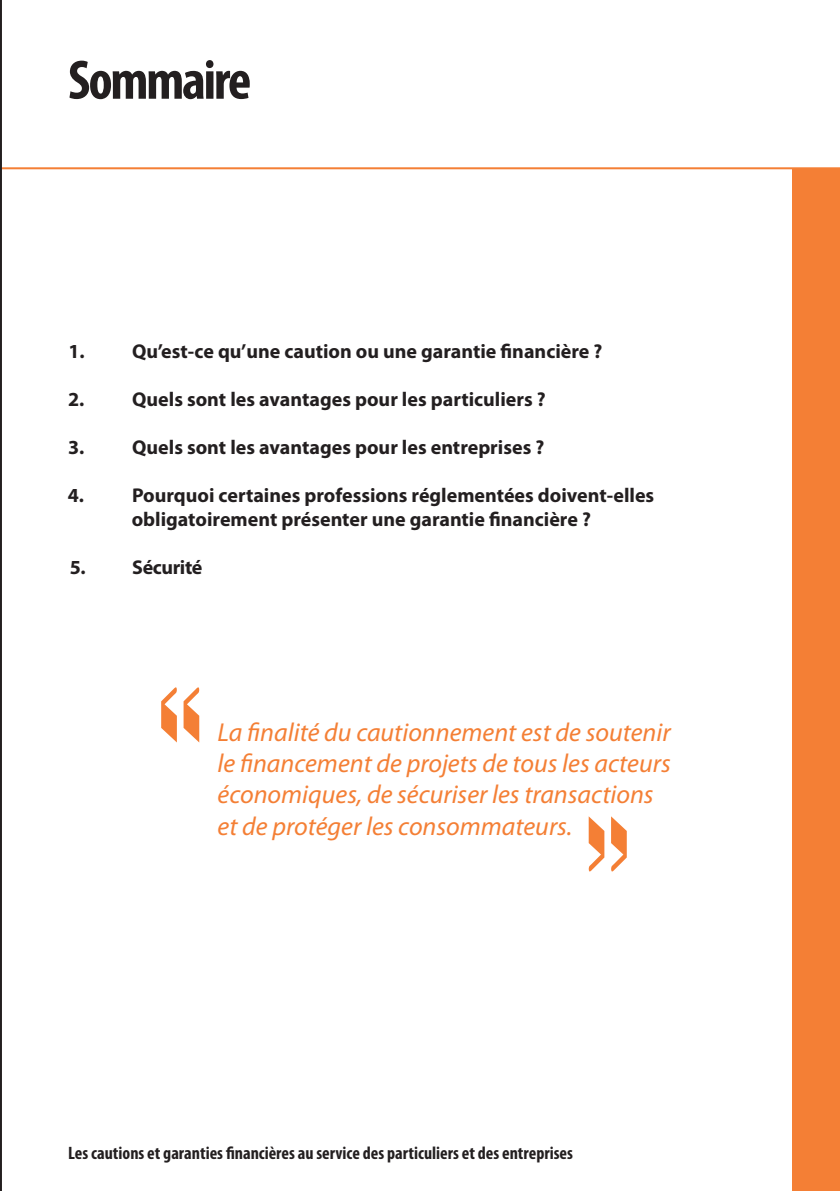
<style>
.page{position:relative;width:840px;height:1191px;background:#fff}
.page>*{position:absolute;margin:0;border:0;box-sizing:border-box;transform-origin:0 0}
.t1{font:144px "Broadway";color:#f47f35}
.t2{font:700 condensed 56px "Myriad Pro";letter-spacing:-.04em;color:#231f20}
.t3{font:italic 26px/31.2px "Myriad Pro";color:#f47f35}
.t4{font:700 20px/24px "Myriad Pro";color:#231f20}
.t5{font:700 20px "Myriad Pro";letter-spacing:-.02em;color:#231f20}
.t6{font:700 condensed 18px "Myriad Pro";color:#231f20}
</style>
<div class="page">
<hr style="left:0;top:167px;width:839px;height:2px;background:#f47f35">
<hr style="left:0;top:0;width:2px;height:1191px;background:#231f20">
<div style="left:791px;top:168px;width:48px;height:1023px;background:#f47f35"></div>
<h2 class="t2" style="left:68px;top:45px;width:185px">Sommaire</h2>
<p class="t4" style="left:68px;top:338px;width:535px">1. Qu’est-ce qu’une caution ou une garantie financière ?</p>
<p class="t4" style="left:68px;top:386px;width:479px">2. Quels sont les avantages pour les particuliers ?</p>
<p class="t4" style="left:68px;top:434px;width:477px">3. Quels sont les avantages pour les entreprises ?</p>
<p class="t4" style="left:68px;top:482px;width:18px">4.</p>
<p class="t4" style="left:132px;top:482px;width:524px">Pourquoi certaines professions réglementées doivent-elles obligatoirement présenter une garantie financière ?</p>
<p class="t5" style="left:70px;top:554px;width:134px">5. Sécurité</p>
<h1 class="t1" style="left:155px;top:623px;width:52px">«</h1>
<h3 class="t3" style="left:217px;top:716px;width:454px">La finalité du cautionnement est de soutenir le financement de projets de tous les acteurs économiques, de sécuriser les transactions et de protéger les consommateurs.</h3>
<h1 class="t1" style="left:632px;top:936px;width:52px;rotate:-180deg">«</h1>
<p class="t6" style="left:68px;top:1141px;width:506px">Les cautions et garanties financières au service des particuliers et des entreprises</p>
</div>
